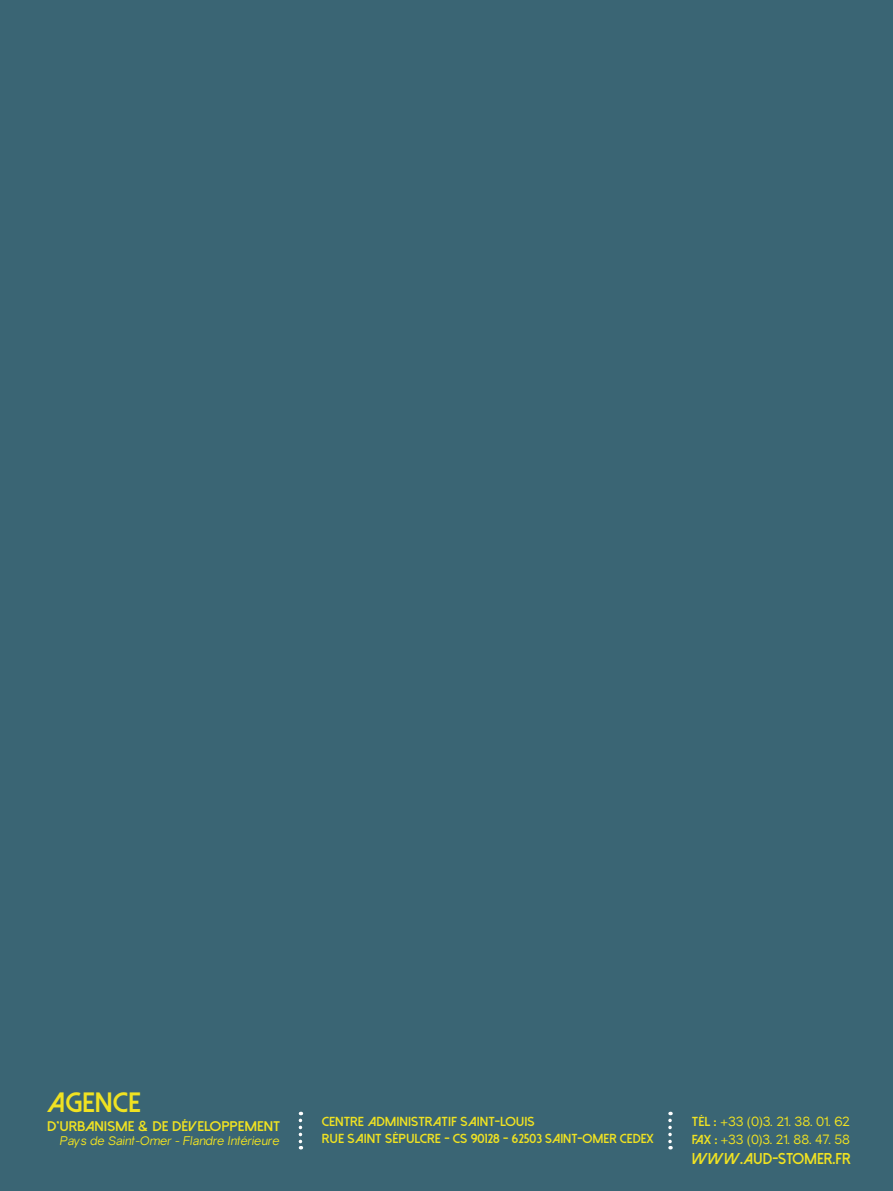
<style>
.page{position:relative;width:893px;height:1191px;background:#3a6574}
.page>*{position:absolute;margin:0;border:0;box-sizing:border-box;transform-origin:0 0}
.t1{font:800 28px "Dolce Vita";color:#f0e222}
.t2{font:800 15.75px "Dolce Vita";color:#f0e222}
.t3{font:800 14px "Dolce Vita";color:#f0e222;scale:1.08 1}
.t4{font:800 13.12px/17.5px "Dolce Vita";color:#f0e222;scale:1.05 1}
.t5{font:13.12px/18px "Gravity";letter-spacing:-.01em;color:#f0e222;scale:1.05 1}
.t6{font:italic 12.25px "Gravity";color:#f0e222}
.s1{font-family:"Gravity";font-weight:700}
.s2{font-family:"Dolce Vita";font-weight:800}
</style>
<div class="page">
<svg style="left:299px;top:1111px;width:3px;height:38px"></svg>
<svg style="left:668px;top:1111px;width:4px;height:38px"></svg>
<h1 class="t1" style="left:47px;top:1087px;width:95px">AGENCE</h1>
<p class="t3" style="left:47px;top:1118px;width:218px">D’URBANISME <span class="s1">&amp;</span> DE DÉVELOPPEMENT</p>
<p class="t6" style="left:60px;top:1133px;width:221px">Pays de Saint-Omer - Flandre Intérieure</p>
<p class="t4" style="left:322px;top:1112px;width:318px">CENTRE ADMINISTRATIF SAINT-LOUIS<br>RUE SAINT SÉPULCRE - CS 90128 - 62503 SAINT-OMER CEDEX</p>
<p class="t5" style="left:692px;top:1112px;width:153px"><span class="s2">TÉL :</span> +33 (0)3. 21. 38. 01. 62<br><span class="s2">FAX :</span> +33 (0)3. 21. 88. 47. 58</p>
<p class="t2" style="left:692px;top:1150px;width:160px">WWW.AUD-STOMER.FR</p>
</div>
